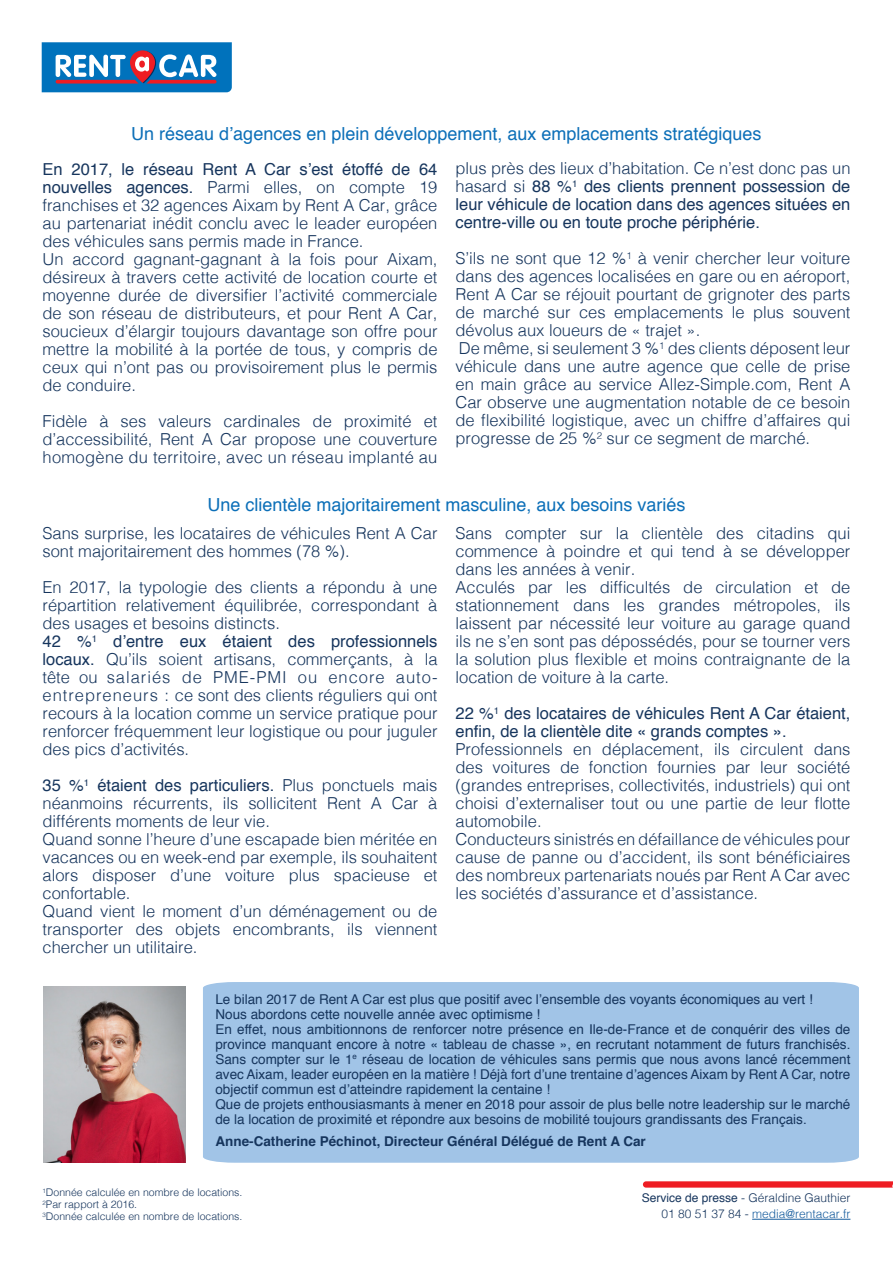
<style>
.page{position:relative;width:893px;height:1263px;background:#fff}
.page>*{position:absolute;margin:0;border:0;box-sizing:border-box;transform-origin:0 0}
.t1{font:18px "Helvetica";color:#0c6fb8}
.t2{font:16.5px/18px "Helvetica Light 2";color:#16355d;text-align:justify}
.t3{font:16.5px/18px "Helvetica";color:#16355d;text-align:justify}
.t4{font:13.5px/15px "Helvetica";color:#16355d;text-align:justify}
.t5{font:700 13.5px "Helvetica";color:#16355d}
.t6{font:12px "Helvetica Light 2";color:#16355d}
.t7{font:12px "Helvetica Light 2";color:#175d9e}
.t8{font:10.5px "Helvetica Light 2";color:#16355d}
.s1{font-family:"Helvetica"}
.s2{font-family:"Helvetica Light 2"}
.s3{color:#16355d}
</style>
<div class="page">
<div style="left:203px;top:982px;width:656px;height:181px;background:#a1c4e7"></div>
<img style="left:43px;top:986px;width:143px;height:177px">
<hr style="left:752px;top:1219px;width:98px;height:1px;background:#175d9e">
<svg style="left:643px;top:1181px;width:250px;height:6px"></svg>
<svg style="left:42px;top:42px;width:190px;height:50px;background:#4481b7"></svg>
<p class="t1" style="left:131px;top:119px;width:632px">Un réseau d’agences en plein développement, aux emplacements stratégiques</p>
<p class="t2" style="left:43px;top:159px;width:396px"><span class="s1">En 2017, le réseau Rent A Car s’est étoffé de 64 nouvelles agences.</span> Parmi elles, on compte 19 franchises et 32 agences Aixam by Rent A Car, grâce au partenariat inédit conclu avec le leader européen des véhicules sans permis made in France.</p>
<p class="t2" style="left:43px;top:249px;width:396px">Un accord gagnant-gagnant à la fois pour Aixam, désireux à travers cette activité de location courte et moyenne durée de diversifier l’activité commerciale de son réseau de distributeurs, et pour Rent A Car, soucieux d’élargir toujours davantage son offre pour mettre la mobilité à la portée de tous, y compris de ceux qui n’ont pas ou provisoirement plus le permis de conduire.</p>
<p class="t2" style="left:43px;top:411px;width:396px">Fidèle à ses valeurs cardinales de proximité et d’accessibilité, Rent A Car propose une couverture homogène du territoire, avec un réseau implanté au</p>
<p class="t3" style="left:455px;top:160px;width:396px"><span class="s2">plus près des lieux d’habitation. Ce n’est donc pas un hasard si</span> 88 %<sup>1</sup> des clients prennent possession de leur véhicule de location dans des agences situées en centre-ville ou en toute proche périphérie.</p>
<p class="t2" style="left:455px;top:248px;width:396px">S’ils ne sont que 12 %<sup>1</sup> à venir chercher leur voiture dans des agences localisées en gare ou en aéroport, Rent A Car se réjouit pourtant de grignoter des parts de marché sur ces emplacements le plus souvent dévolus aux loueurs de « trajet ».</p>
<p class="t2" style="left:455px;top:338px;width:396px">De même, si seulement 3 %<sup>1</sup> des clients déposent leur véhicule dans une autre agence que celle de prise en main grâce au service Allez-Simple.com, Rent A Car observe une augmentation notable de ce besoin de flexibilité logistique, avec un chiffre d’affaires qui progresse de 25 %<sup>2</sup> sur ce segment de marché.</p>
<p class="t1" style="left:207px;top:491px;width:480px">Une clientèle majoritairement masculine, aux besoins variés</p>
<p class="t2" style="left:43px;top:523px;width:396px">Sans surprise, les locataires de véhicules Rent A Car sont majoritairement des hommes (78 %).</p>
<p class="t2" style="left:43px;top:577px;width:396px">En 2017, la typologie des clients a répondu à une répartition relativement équilibrée, correspondant à des usages et besoins distincts.</p>
<p class="t2" style="left:43px;top:631px;width:396px"><span class="s1">42 %</span><sup>1</sup> <span class="s1">d’entre eux étaient des professionnels locaux.</span> Qu’ils soient artisans, commerçants, à la tête ou salariés de PME-PMI ou encore auto&shy;entrepreneurs : ce sont des clients réguliers qui ont recours à la location comme un service pratique pour renforcer fréquemment leur logistique ou pour juguler des pics d’activités.</p>
<p class="t2" style="left:43px;top:775px;width:396px"><span class="s1">35 %</span><sup>1</sup> <span class="s1">étaient des particuliers.</span> Plus ponctuels mais néanmoins récurrents, ils sollicitent Rent A Car à différents moments de leur vie.</p>
<p class="t2" style="left:43px;top:829px;width:396px">Quand sonne l’heure d’une escapade bien méritée en vacances ou en week-end par exemple, ils souhaitent alors disposer d’une voiture plus spacieuse et confortable.</p>
<p class="t2" style="left:43px;top:901px;width:396px">Quand vient le moment d’un déménagement ou de transporter des objets encombrants, ils viennent chercher un utilitaire.</p>
<p class="t2" style="left:455px;top:523px;width:396px">Sans compter sur la clientèle des citadins qui commence à poindre et qui tend à se développer dans les années à venir.</p>
<p class="t2" style="left:455px;top:577px;width:396px">Acculés par les difficultés de circulation et de stationnement dans les grandes métropoles, ils laissent par nécessité leur voiture au garage quand ils ne s’en sont pas dépossédés, pour se tourner vers la solution plus flexible et moins contraignante de la location de voiture à la carte.</p>
<p class="t3" style="left:455px;top:705px;width:396px">22 %<sup>1</sup> des locataires de véhicules Rent A Car étaient, enfin, de la clientèle dite « grands comptes ».</p>
<p class="t2" style="left:455px;top:739px;width:396px">Professionnels en déplacement, ils circulent dans des voitures de fonction fournies par leur société (grandes entreprises, collectivités, industriels) qui ont choisi d’externaliser tout ou une partie de leur flotte automobile.</p>
<p class="t2" style="left:455px;top:829px;width:396px">Conducteurs sinistrés en défaillance de véhicules pour cause de panne ou d’accident, ils sont bénéficiaires des nombreux partenariats noués par Rent A Car avec les sociétés d’assurance et d’assistance.</p>
<p class="t4" style="left:215px;top:992px;width:599px">Le bilan 2017 de Rent A Car est plus que positif avec l’ensemble des voyants économiques au vert !</p>
<p class="t4" style="left:215px;top:1007px;width:326px">Nous abordons cette nouvelle année avec optimisme !</p>
<p class="t4" style="left:215px;top:1022px;width:636px">En effet, nous ambitionnons de renforcer notre présence en Ile-de-France et de conquérir des villes de province manquant encore à notre « tableau de chasse », en recrutant notamment de futurs franchisés.<br>Sans compter sur le 1<sup>e</sup> réseau de location de véhicules sans permis que nous avons lancé récemment avec Aixam, leader européen en la matière ! Déjà fort d’une trentaine d’agences Aixam by Rent A Car, notre objectif commun est d’atteindre rapidement la centaine !</p>
<p class="t4" style="left:215px;top:1097px;width:636px">Que de projets enthousiasmants à mener en 2018 pour assoir de plus belle notre leadership sur le marché de la location de proximité et répondre aux besoins de mobilité toujours grandissants des Français.</p>
<p class="t5" style="left:215px;top:1130px;width:432px">Anne-Catherine Péchinot, Directeur Général Délégué de Rent A Car</p>
<p class="t8" style="left:43px;top:1183px;width:201px"><sup>1</sup>Donnée calculée en nombre de locations.</p>
<p class="t8" style="left:43px;top:1195px;width:96px"><sup>2</sup>Par rapport à 2016.</p>
<p class="t8" style="left:43px;top:1207px;width:201px"><sup>3</sup>Donnée calculée en nombre de locations.</p>
<p class="t6" style="left:642px;top:1187px;width:210px"><span class="s1">Service de presse</span> - Géraldine Gauthier</p>
<p class="t7" style="left:661px;top:1204px;width:191px"><span class="s3">01 80 51 37 84 -</span> media@rentacar.fr</p>
</div>
